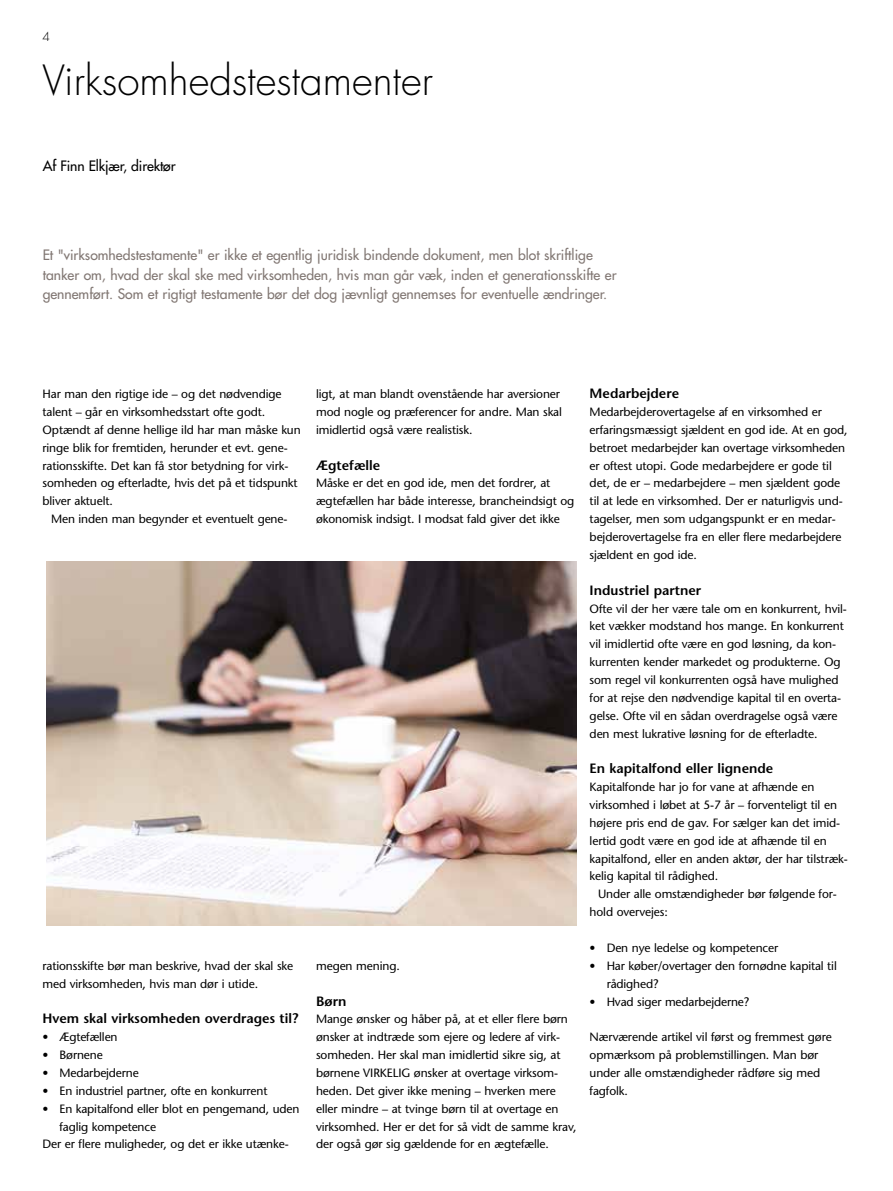
<style>
.page{position:relative;width:893px;height:1191px;background:#fff}
.page>*{position:absolute;margin:0;border:0;box-sizing:border-box;transform-origin:0 0}
.t1{font:300 40.5px "Futura";color:#000}
.t2{font:13.95px/19.5px "Futura";color:#827874}
.t3{font:13.95px "Futura";letter-spacing:-.01em;color:#000}
.t4{font:600 13.5px "Stone Sans";color:#000}
.t5{font:12px/17.9px "Stone Sans";letter-spacing:-.01em;color:#000}
.t6{font:300 12px "Futura";color:#000}
</style>
<div class="page">
<img style="left:47px;top:561px;width:530px;height:364px">
<p class="t6" style="left:43px;top:29px;width:9px">4</p>
<h1 class="t1" style="left:43px;top:55px;width:392px">Virksomhedstestamenter</h1>
<p class="t3" style="left:43px;top:157px;width:134px">Af Finn Elkjær, direktør</p>
<p class="t2" style="left:43px;top:245px;width:575px">Et "virksomhedstestamente" er ikke et egentlig juridisk bindende dokument, men blot skriftlige tanker om, hvad der skal ske med virksomheden, hvis man går væk, inden et generationsskifte er gennemført. Som et rigtigt testamente bør det dog jævnligt gennemses for eventuelle ændringer.</p>
<p class="t5" style="left:43px;top:385px;width:260px">Har man den rigtige ide – og det nødvendige talent – går en virksomhedsstart ofte godt.<br>Optændt af denne hellige ild har man måske kun ringe blik for fremtiden, herunder et evt. gene&shy;rationsskifte. Det kan få stor betydning for virk&shy;somheden og efterladte, hvis det på et tidspunkt bliver aktuelt.</p>
<p class="t5" style="left:51px;top:510px;width:238px">Men inden man begynder et eventuelt gene-</p>
<p class="t5" style="left:43px;top:956px;width:252px">rationsskifte bør man beskrive, hvad der skal ske med virksomheden, hvis man dør i utide.</p>
<p class="t4" style="left:43px;top:1010px;width:257px">Hvem skal virksomheden overdrages til?</p>
<p class="t5" style="left:43px;top:1028px;width:77px">• Ægtefællen</p>
<p class="t5" style="left:43px;top:1046px;width:62px">• Børnene</p>
<p class="t5" style="left:43px;top:1064px;width:98px">• Medarbejderne</p>
<p class="t5" style="left:43px;top:1081px;width:226px">• En industriel partner, ofte en konkurrent</p>
<p class="t5" style="left:43px;top:1099px;width:258px">• En kapitalfond eller blot en pengemand, uden</p>
<p class="t5" style="left:60px;top:1117px;width:98px">faglig kompetence</p>
<p class="t5" style="left:43px;top:1135px;width:248px">Der er flere muligheder, og det er ikke utænke-</p>
<p class="t5" style="left:316px;top:385px;width:247px">ligt, at man blandt ovenstående har aversioner mod nogle og præferencer for andre. Man skal imidlertid også være realistisk.</p>
<p class="t4" style="left:316px;top:457px;width:66px">Ægtefælle</p>
<p class="t5" style="left:316px;top:474px;width:260px">Måske er det en god ide, men det fordrer, at ægtefællen har både interesse, brancheindsigt og økonomisk indsigt. I modsat fald giver det ikke</p>
<p class="t5" style="left:316px;top:956px;width:85px">megen mening.</p>
<p class="t4" style="left:316px;top:992px;width:32px">Børn</p>
<p class="t5" style="left:316px;top:1010px;width:262px">Mange ønsker og håber på, at et eller flere børn ønsker at indtræde som ejere og ledere af virk&shy;somheden. Her skal man imidlertid sikre sig, at børnene VIRKELIG ønsker at overtage virksom&shy;heden. Det giver ikke mening – hverken mere eller mindre – at tvinge børn til at overtage en virksomhed. Her er det for så vidt de samme krav, der også gør sig gældende for en ægtefælle.</p>
<p class="t4" style="left:590px;top:385px;width:91px">Medarbejdere</p>
<p class="t5" style="left:590px;top:403px;width:259px">Medarbejderovertagelse af en virksomhed er erfaringsmæssigt sjældent en god ide. At en god, betroet medarbejder kan overtage virksomheden er oftest utopi. Gode medarbejdere er gode til det, de er – medarbejdere – men sjældent gode til at lede en virksomhed. Der er naturligvis und&shy;tagelser, men som udgangspunkt er en medar&shy;bejderovertagelse fra en eller flere medarbejdere sjældent en god ide.</p>
<p class="t4" style="left:590px;top:582px;width:113px">Industriel partner</p>
<p class="t5" style="left:590px;top:599px;width:259px">Ofte vil der her være tale om en konkurrent, hvil&shy;ket vækker modstand hos mange. En konkurrent vil imidlertid ofte være en god løsning, da kon&shy;kurrenten kender markedet og produkterne. Og som regel vil konkurrenten også have mulighed for at rejse den nødvendige kapital til en overta&shy;gelse. Ofte vil en sådan overdragelse også være den mest lukrative løsning for de efterladte.</p>
<p class="t4" style="left:590px;top:760px;width:185px">En kapitalfond eller lignende</p>
<p class="t5" style="left:590px;top:778px;width:260px">Kapitalfonde har jo for vane at afhænde en virksomhed i løbet at 5-7 år – forventeligt til en højere pris end de gav. For sælger kan det imid&shy;lertid godt være en god ide at afhænde til en kapitalfond, eller en anden aktør, der har tilstræk&shy;kelig kapital til rådighed.</p>
<p class="t5" style="left:590px;top:885px;width:249px;text-indent:9px">Under alle omstændigheder bør følgende for&shy;hold overvejes:</p>
<p class="t5" style="left:590px;top:938px;width:190px">• Den nye ledelse og kompetencer</p>
<p class="t5" style="left:607px;top:956px;width:232px;text-indent:-17px">• Har køber/overtager den fornødne kapital til rådighed?</p>
<p class="t5" style="left:590px;top:992px;width:161px">• Hvad siger medarbejderne?</p>
<p class="t5" style="left:590px;top:1028px;width:244px">Nærværende artikel vil først og fremmest gøre opmærksom på problemstillingen. Man bør under alle omstændigheder rådføre sig med fagfolk.</p>
</div>
